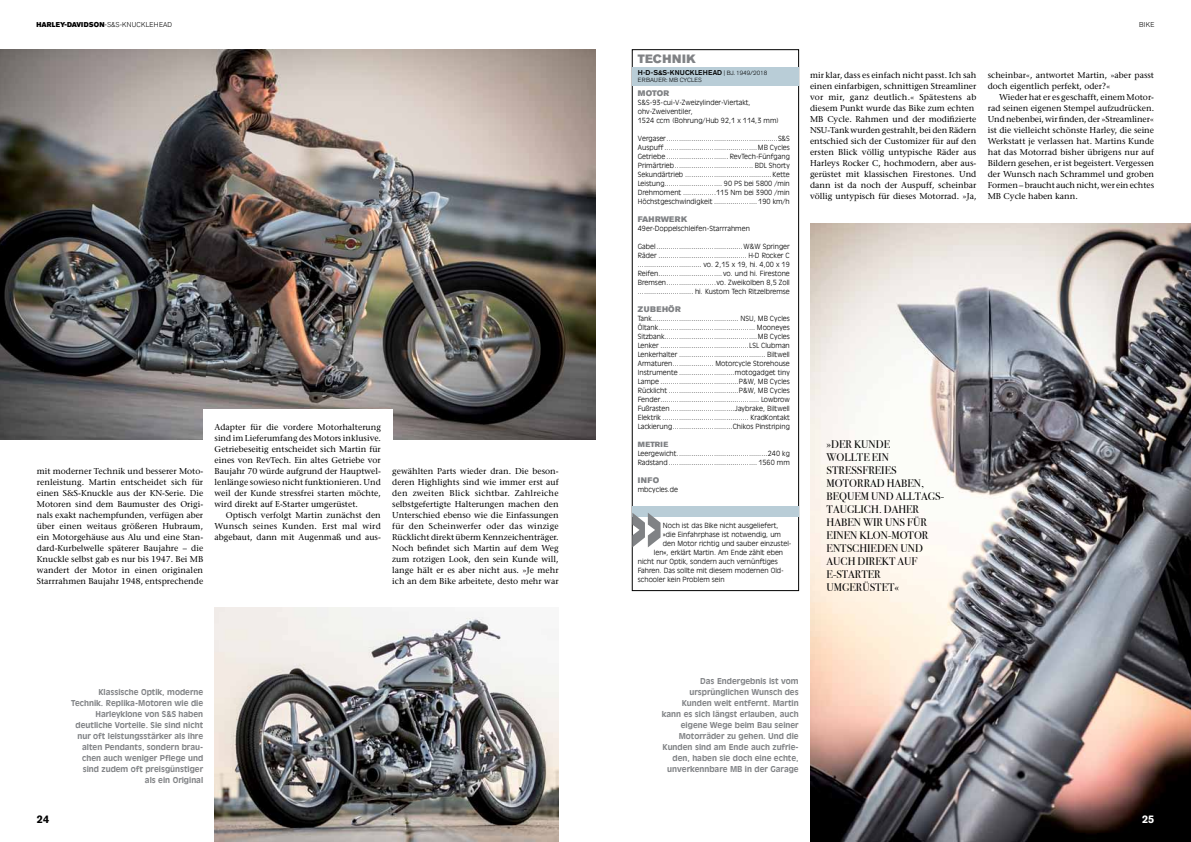
<style>
.page{position:relative;width:1191px;height:842px;background:#fff}
.page>*{position:absolute;margin:0;border:0;box-sizing:border-box;transform-origin:0 0}
.t1{font:12px "Akzidenz Grotesk BQ Super";letter-spacing:.045em;color:#808285}
.t2{font:11px/13px "Bodoni Svty Two OSITCTT Book";color:#000}
.t3{font:700 11px "Akzidenz Grotesk BQ";color:#000}
.t4{font:700 11px "Akzidenz Grotesk BQ";color:#fff}
.t5{font:8.5px/11px "Stone Serif";color:#000;text-align:justify}
.t6{font:700 8px/11px "Incised 901 BT";color:#808285;text-align:right}
.t7{font:8px "Akzidenz Grotesk BQ Super";letter-spacing:.04em;color:#808285}
.t8{font:8px "Akzidenz Grotesk BQ Super";letter-spacing:.02em;color:#808285}
.t9{font:8px "Akzidenz Grotesk BQ Super";letter-spacing:.065em;color:#808285}
.t10{font:7.5px "Akzidenz Grotesk BQ Super";letter-spacing:.035em;color:#808285}
.t11{font:300 7px/9px "Incised 901 BT";color:#000;text-align:justify}
.t12{font:500 7px "Akzidenz Grotesk BQ";color:#000}
.t13{font:7px "Akzidenz Grotesk BQ Super";color:#000;scale:.95 1}
.t14{font:300 7px "Akzidenz Grotesk BQ";color:#000;scale:.95 1}
.t15{font:300 6px "Akzidenz Grotesk BQ";letter-spacing:.02em;color:#000}
.s1{font-family:"Akzidenz Grotesk BQ"}
.s2{font-family:"Akzidenz Grotesk BQ";font-weight:300}
.s3{font-weight:300;font-size:6px}
</style>
<div class="page">
<img style="left:810px;top:224px;width:381px;height:618px">
<img style="left:0;top:50px;width:595px;height:390px">
<div style="left:203px;top:408px;width:189px;height:104px;background:#fff"></div>
<img style="left:214px;top:607px;width:344px;height:235px">
<div style="left:632px;top:67px;width:166px;height:19px;background:#b9cdd7"></div>
<div style="left:632px;top:506px;width:166px;height:11px;background:#b9cdd7"></div>
<svg style="left:632px;top:513px;width:28px;height:34px"></svg>
<p class="t13" style="left:37px;top:21px;width:144px">HARLEY-DAVIDSON<span class="s1">-</span><span class="s2">S&amp;S-KNUCKLEHEAD</span></p>
<p class="t14" style="left:1139px;top:21px;width:18px">BIKE</p>
<p class="t5" style="left:37px;top:466px;width:168px">mit moderner Technik und besserer Moto&shy;renleistung. Martin entscheidet sich für einen S&amp;S-Knuckle aus der KN-Serie. Die Motoren sind dem Baumuster des Origi&shy;nals exakt nachempfunden, verfügen aber über einen weitaus größeren Hubraum, ein Motorgehäuse aus Alu und eine Stan&shy;dard-Kurbelwelle späterer Baujahre – die Knuckle selbst gab es nur bis 1947. Bei MB wandert der Motor in einen originalen Starrrahmen Baujahr 1948, entsprechende</p>
<p class="t5" style="left:214px;top:422px;width:168px">Adapter für die vordere Motorhalterung sind im Lieferumfang des Motors inklusive.<br>Getriebeseitig entscheidet sich Martin für eines von RevTech. Ein altes Getriebe vor Baujahr 70 würde aufgrund der Hauptwel&shy;lenlänge sowieso nicht funktionieren. Und weil der Kunde stressfrei starten möchte, wird direkt auf E-Starter umgerüstet.</p>
<p class="t5" style="left:214px;top:510px;width:168px;text-indent:11px">Optisch verfolgt Martin zunächst den Wunsch seines Kunden. Erst mal wird abgebaut, dann mit Augenmaß und aus-</p>
<p class="t5" style="left:392px;top:466px;width:168px">gewählten Parts wieder dran. Die beson&shy;deren Highlights sind wie immer erst auf den zweiten Blick sichtbar. Zahlreiche selbstgefertigte Halterungen machen den Unterschied ebenso wie die Einfassungen für den Scheinwerfer oder das winzige Rücklicht direkt überm Kennzeichenträger.<br>Noch befindet sich Martin auf dem Weg zum rotzigen Look, den sein Kunde will, lange hält er es aber nicht aus. »Je mehr ich an dem Bike arbeitete, desto mehr war</p>
<h1 class="t1" style="left:638px;top:52px;width:59px">TECHNIK</h1>
<p class="t12" style="left:638px;top:69px;width:131px">H-D-S&amp;S-KNUCKLEHEAD <span class="s3">| BJ. 1949/2018</span></p>
<p class="t15" style="left:638px;top:77px;width:65px">ERBAUER: MB CYCLES</p>
<p class="t7" style="left:638px;top:89px;width:33px">MOTOR</p>
<p class="t11" style="left:638px;top:98px;width:143px;text-align:left">S&amp;S-93-cui-V-Zweizylinder-Viertakt, ohv-Zweiventiler,<br>1524 ccm (Bohrung/Hub 92,1 x 114,3 mm)</p>
<p class="t11" style="left:638px;top:134px;width:153px">Vergaser......................................................S&amp;S Auspuff .............................................MB Cycles Getriebe .............................. RevTech-Fünfgang Primärtrieb...................................... BDL Shorty Sekundärtrieb ..........................................Kette Leistung............................ 90 PS bei 5800 /min Drehmoment ................115 Nm bei 3900 /min Höchstgeschwindigkeit .....................190 km/h</p>
<p class="t8" style="left:638px;top:215px;width:51px">FAHRWERK</p>
<p class="t11" style="left:638px;top:224px;width:114px">49er-Doppelschleifen-Starrrahmen</p>
<p class="t11" style="left:638px;top:242px;width:153px">Gabel..........................................W&amp;W Springer Räder ........................................... H-D Rocker C ............................... vo. 2,15 x 19, hi. 4,00 x 19<br>Reifen...............................vo. und hi. Firestone Bremsen........................vo. Zweikolben 8,5 Zoll ........................... hi. Kustom Tech Ritzelbremse</p>
<p class="t9" style="left:638px;top:305px;width:44px">ZUBEHÖR</p>
<p class="t11" style="left:638px;top:314px;width:153px">Tank.......................................... NSU, MB Cycles Öltank............................................... Mooneyes Sitzbank.............................................MB Cycles Lenker ...........................................LSL Clubman Lenkerhalter .......................................... Biltwell Armaturen.................... Motorcycle Storehouse Instrumente ...........................motogadget tiny Lampe ......................................P&amp;W, MB Cycles Rücklicht ..................................P&amp;W, MB Cycles Fender................................................ Lowbrow Fußrasten...............................Jaybrake, Biltwell Elektrik .......................................... KradKontakt Lackierung.............................Chikos Pinstriping</p>
<p class="t10" style="left:638px;top:440px;width:32px">METRIE</p>
<p class="t11" style="left:638px;top:449px;width:153px">Leergewicht............................................240 kg<br>Radstand........................................... 1560 mm</p>
<p class="t7" style="left:638px;top:476px;width:23px">INFO</p>
<p class="t11" style="left:638px;top:485px;width:42px">mbcycles.de</p>
<p class="t11" style="left:663px;top:521px;width:117px">Noch ist das Bike nicht ausgeliefert,</p>
<p class="t11" style="left:663px;top:530px;width:120px">»die Einfahrphase ist notwendig, um</p>
<p class="t11" style="left:663px;top:539px;width:130px">den Motor richtig und sauber einzustel-</p>
<p class="t11" style="left:654px;top:548px;width:131px">len«, erklärt Martin. Am Ende zählt eben</p>
<p class="t11" style="left:638px;top:557px;width:142px">nicht nur Optik, sondern auch vernünftiges</p>
<p class="t11" style="left:638px;top:566px;width:148px">Fahren. Das sollte mit diesem modernen Old-</p>
<p class="t11" style="left:638px;top:575px;width:88px">schooler kein Problem sein</p>
<p class="t5" style="left:810px;top:70px;width:168px;text-align:left">mir klar, dass es einfach nicht passt. Ich sah einen einfarbigen, schnittigen Streamliner vor mir, ganz deutlich.« Spätestens ab diesem Punkt wurde das Bike zum echten MB Cycle. Rahmen und der modifizierte NSU-Tank wurden gestrahlt, bei den Rädern entschied sich der Customizer für auf den ersten Blick völlig untypische Räder aus Harleys Rocker C, hochmodern, aber aus&shy;gerüstet mit klassischen Firestones. Und dann ist da noch der Auspuff, scheinbar völlig untypisch für dieses Motorrad. »Ja,</p>
<p class="t5" style="left:987px;top:70px;width:168px">scheinbar«, antwortet Martin, »aber passt doch eigentlich perfekt, oder?«</p>
<p class="t5" style="left:987px;top:92px;width:168px;text-indent:11px">Wieder hat er es geschafft, einem Motor&shy;rad seinen eigenen Stempel aufzudrücken.<br>Und nebenbei, wir finden, der »Streamliner« ist die vielleicht schönste Harley, die seine Werkstatt je verlassen hat. Martins Kunde hat das Motorrad bisher übrigens nur auf Bildern gesehen, er ist begeistert. Vergessen der Wunsch nach Schrammel und groben Formen – braucht auch nicht, wer ein echtes MB Cycle haben kann.</p>
<h2 class="t2" style="left:826px;top:437px;width:119px">»DER KUNDE<br>WOLLTE EIN<br>STRESSFREIES<br>MOTORRAD HABEN,<br>BEQUEM UND ALLTAGS-<br>TAUGLICH. DAHER<br>HABEN WIR UNS FÜR<br>EINEN KLON-MOTOR<br>ENTSCHIEDEN UND<br>AUCH DIREKT AUF<br>E-STARTER<br>UMGERÜSTET«</h2>
<h2 class="t3" style="left:37px;top:813px;width:14px">24</h2>
<p class="t6" style="left:71px;top:686px;width:133px">Klassische Optik, moderne<br>Technik. Replika-Motoren wie die<br>Harleyklone von S&amp;S haben deutliche Vorteile. Sie sind nicht nur oft leistungsstärker als ihre alten Pendants, sondern brau&shy;chen auch weniger Pflege und sind zudem oft preisgünstiger als ein Original</p>
<p class="t6" style="left:662px;top:675px;width:138px">Das Endergebnis ist vom ursprünglichen Wunsch des<br>Kunden weit entfernt. Martin kann es sich längst erlauben, auch eigene Wege beim Bau seiner<br>Motorräder zu gehen. Und die<br>Kunden sind am Ende auch zufrie&shy;den, haben sie doch eine echte, unverkennbare MB in der Garage</p>
<h2 class="t4" style="left:1142px;top:813px;width:14px">25</h2>
</div>
